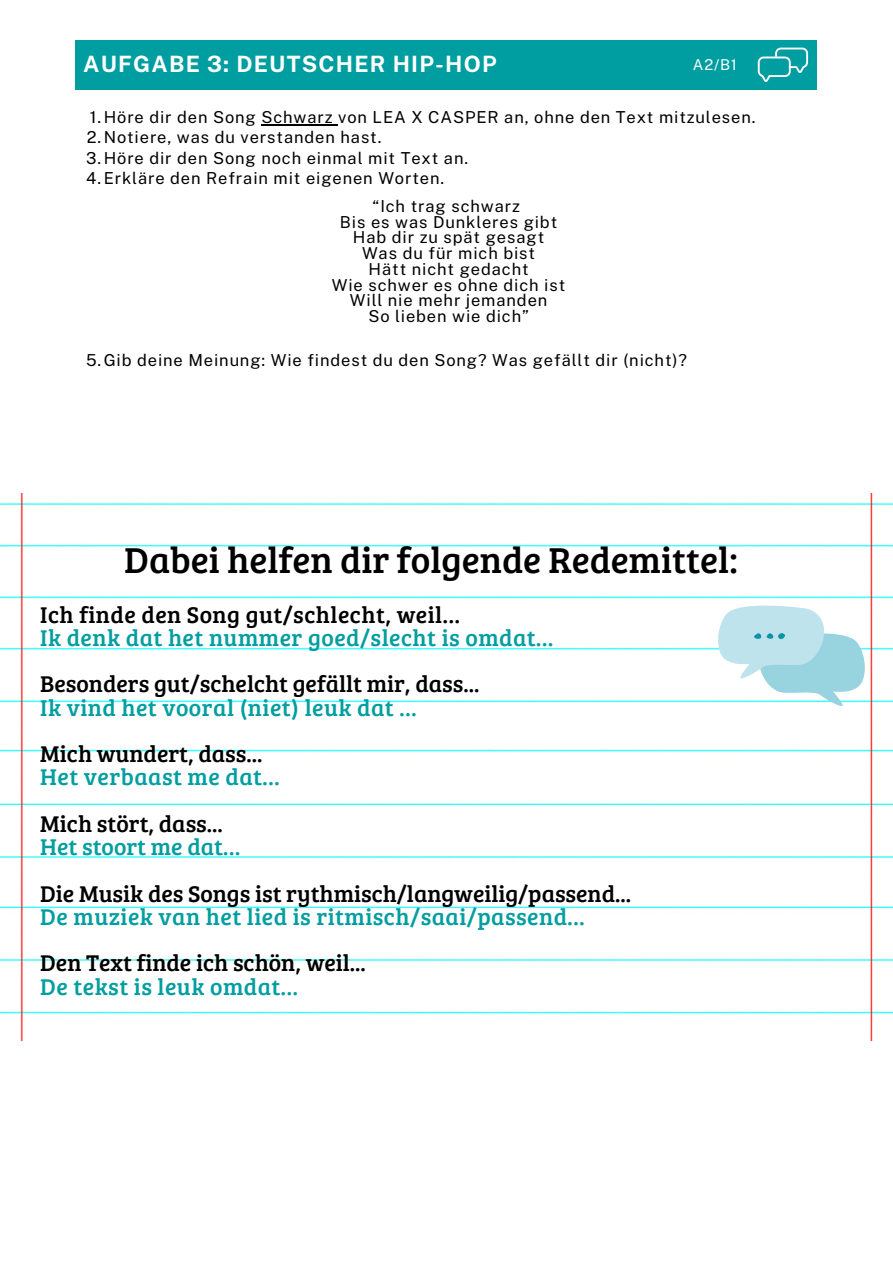
<style>
.page{position:relative;width:893px;height:1264px;background:#fff}
.page>*{position:absolute;margin:0;border:0;box-sizing:border-box;transform-origin:0 0}
.t1{font:37.2px "Bree Serif";color:#000}
.t2{font:23.55px "Bree Serif";color:#000}
.t3{font:23.55px "Bree Serif";letter-spacing:.02em;color:#009ea0}
.t4{font:23.55px "Bree Serif";letter-spacing:.02em;color:#000}
.t5{font:23.55px "Bree Serif";color:#009ea0}
.t6{font:700 22.5px "Public Sans";letter-spacing:.055em;color:#fff}
.t7{font:16.5px "Public Sans";letter-spacing:.055em;color:#000}
.t8{font:15px "Public Sans";color:#fff}
</style>
<div class="page">
<img style="left:0;top:493px;width:892px;height:547px">
<svg style="left:715px;top:602px;width:152px;height:105px"></svg>
<div style="left:76px;top:40px;width:740px;height:49px;background:#009ea0"></div>
<svg style="left:757px;top:48px;width:51px;height:34px"></svg>
<hr style="left:261px;top:124px;width:77px;height:1px;background:#000">
<p class="t6" style="left:83px;top:50px;width:415px">AUFGABE 3: DEUTSCHER HIP-HOP</p>
<p class="t8" style="left:692px;top:56px;width:46px">A2/B1</p>
<p class="t7" style="left:90px;top:107px;width:667px">1.Höre dir den Song Schwarz von LEA X CASPER an, ohne den Text mitzulesen.</p>
<p class="t7" style="left:87px;top:128px;width:296px">2.Notiere, was du verstanden hast.</p>
<p class="t7" style="left:86px;top:148px;width:383px">3.Höre dir den Song noch einmal mit Text an.</p>
<p class="t7" style="left:86px;top:168px;width:359px">4.Erkläre den Refrain mit eigenen Worten.</p>
<p class="t7" style="left:372px;top:196px;width:149px">“Ich trag schwarz</p>
<p class="t7" style="left:340px;top:212px;width:219px">Bis es was Dunkleres gibt</p>
<p class="t7" style="left:353px;top:228px;width:193px">Hab dir zu spät gesagt</p>
<p class="t7" style="left:362px;top:243px;width:175px">Was du für mich bist</p>
<p class="t7" style="left:368px;top:259px;width:162px">Hätt nicht gedacht</p>
<p class="t7" style="left:332px;top:275px;width:235px">Wie schwer es ohne dich ist</p>
<p class="t7" style="left:350px;top:291px;width:199px">Will nie mehr jemanden</p>
<p class="t7" style="left:368px;top:306px;width:162px">So lieben wie dich”</p>
<p class="t7" style="left:86px;top:350px;width:602px">5.Gib deine Meinung: Wie findest du den Song? Was gefällt dir (nicht)?</p>
<p class="t1" style="left:124px;top:532px;width:615px">Dabei helfen dir folgende Redemittel:</p>
<p class="t4" style="left:40px;top:597px;width:421px">Ich finde den Song gut/schlecht, weil…</p>
<p class="t3" style="left:40px;top:620px;width:514px">Ik denk dat het nummer goed/slecht is omdat…</p>
<p class="t2" style="left:40px;top:667px;width:440px">Besonders gut/schelcht gefällt mir, dass...</p>
<p class="t3" style="left:40px;top:690px;width:378px">Ik vind het vooral (niet) leuk dat …</p>
<p class="t2" style="left:40px;top:736px;width:224px">Mich wundert, dass...</p>
<p class="t3" style="left:40px;top:760px;width:241px">Het verbaast me dat…</p>
<p class="t2" style="left:40px;top:806px;width:184px">Mich stört, dass...</p>
<p class="t5" style="left:40px;top:829px;width:201px">Het stoort me dat…</p>
<p class="t2" style="left:40px;top:876px;width:592px">Die Musik des Songs ist rythmisch/langweilig/passend...</p>
<p class="t3" style="left:40px;top:899px;width:546px">De muziek van het lied is ritmisch/saai/passend…</p>
<p class="t2" style="left:40px;top:945px;width:327px">Den Text finde ich schön, weil...</p>
<p class="t3" style="left:40px;top:969px;width:259px">De tekst is leuk omdat…</p>
</div>
